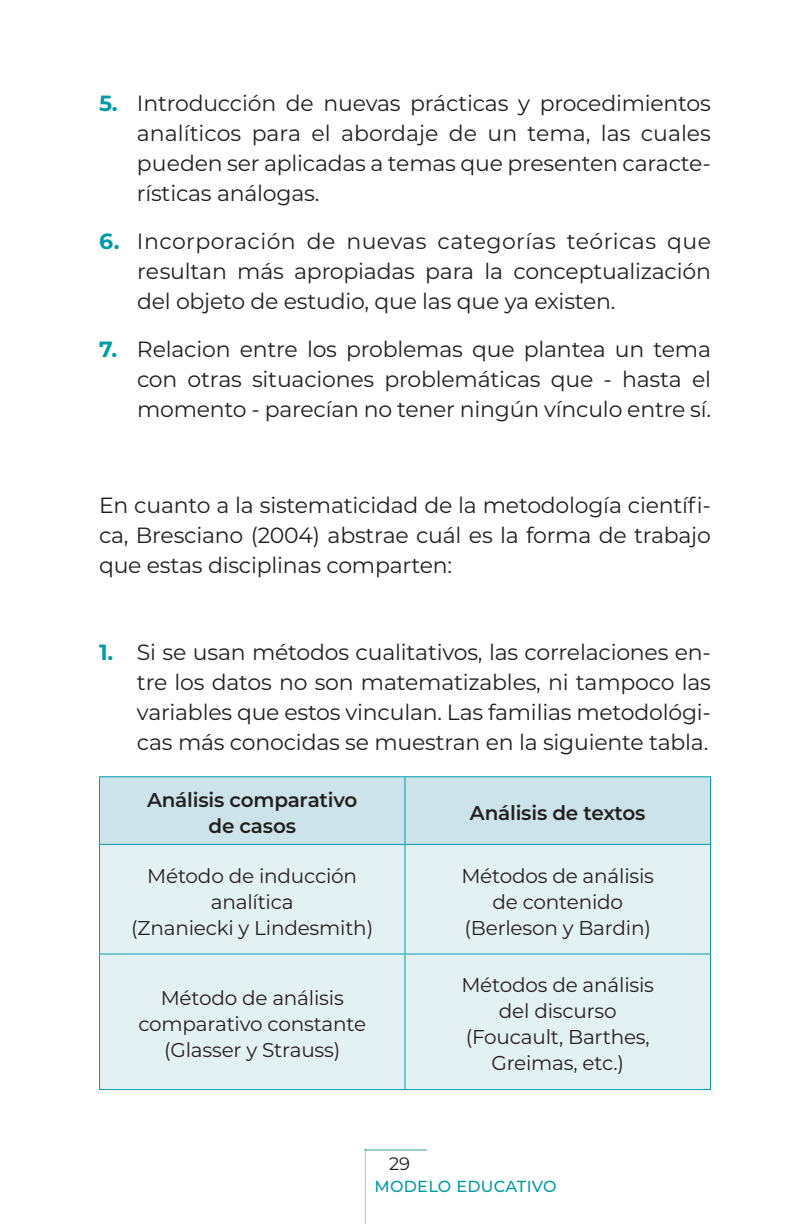
<style>
.page{position:relative;width:792px;height:1224px;background:#fff}
.page>*{position:absolute;margin:0;border:0;box-sizing:border-box;transform-origin:0 0}
.t1{font:22px/30px "Montserrat";letter-spacing:-.01em;color:#231f20;text-align:justify}
.t2{font:20px/26px "Montserrat";letter-spacing:-.01em;color:#231f20;text-align:center}
.t3{font:600 20px/26px "Montserrat";letter-spacing:-.01em;color:#231f20;text-align:center}
.t4{font:18px "Montserrat";color:#231f20}
.t5{font:500 16px "Montserrat";letter-spacing:.02em;color:#009ba8}
.s1{font-weight:700;color:#009ba8}
</style>
<div class="page">
<hr style="left:365px;top:1149px;width:62px;height:2px;background:#9dcdd5">
<hr style="left:365px;top:1149px;width:1px;height:75px;background:#9dcdd5">
<div style="left:100px;top:777px;width:610px;height:67px;background:#cce4e9"></div>
<div style="left:100px;top:845px;width:610px;height:244px;background:#e4f1f3"></div>
<hr style="left:99px;top:776px;width:306px;height:1px;background:#009ba8">
<hr style="left:99px;top:777px;width:1px;height:67px;background:#009ba8">
<hr style="left:405px;top:776px;width:306px;height:1px;background:#009ba8">
<hr style="left:405px;top:777px;width:1px;height:67px;background:#009ba8">
<hr style="left:710px;top:777px;width:1px;height:67px;background:#009ba8">
<hr style="left:99px;top:844px;width:306px;height:1px;background:#009ba8">
<hr style="left:99px;top:845px;width:1px;height:108px;background:#009ba8">
<hr style="left:405px;top:844px;width:306px;height:1px;background:#009ba8">
<hr style="left:405px;top:845px;width:1px;height:108px;background:#009ba8">
<hr style="left:710px;top:845px;width:1px;height:108px;background:#009ba8">
<hr style="left:99px;top:953px;width:306px;height:1px;background:#009ba8">
<hr style="left:99px;top:954px;width:1px;height:135px;background:#009ba8">
<hr style="left:405px;top:953px;width:306px;height:1px;background:#009ba8">
<hr style="left:405px;top:954px;width:1px;height:135px;background:#009ba8">
<hr style="left:710px;top:954px;width:1px;height:135px;background:#009ba8">
<hr style="left:99px;top:1089px;width:306px;height:1px;background:#009ba8">
<hr style="left:405px;top:1089px;width:306px;height:1px;background:#009ba8">
<p class="t1" style="left:137px;top:89px;width:576px;text-indent:-38px"><span class="s1">5.</span> Introducción de nuevas prácticas y procedimientos analíticos para el abordaje de un tema, las cuales pueden ser aplicadas a temas que presenten caracte&shy;rísticas análogas.</p>
<p class="t1" style="left:137px;top:227px;width:575px;text-indent:-38px"><span class="s1">6.</span> Incorporación de nuevas categorías teóricas que resultan más apropiadas para la conceptualización del objeto de estudio, que las que ya existen.</p>
<p class="t1" style="left:137px;top:335px;width:576px;text-indent:-38px"><span class="s1">7.</span> Relacion entre los problemas que plantea un tema con otras situaciones problemáticas que - hasta el momento - parecían no tener ningún vínculo entre sí.</p>
<p class="t1" style="left:99px;top:491px;width:613px">En cuanto a la sistematicidad de la metodología científi&shy;ca, Bresciano (2004) abstrae cuál es la forma de trabajo que estas disciplinas comparten:</p>
<p class="t1" style="left:137px;top:638px;width:576px;text-indent:-38px"><span class="s1">1.</span> Si se usan métodos cualitativos, las correlaciones en&shy;tre los datos no son matematizables, ni tampoco las variables que estos vinculan. Las familias metodológi&shy;cas más conocidas se muestran en la siguiente tabla.</p>
<p class="t3" style="left:147px;top:787px;width:212px">Análisis comparativo de casos</p>
<p class="t3" style="left:470px;top:800px;width:177px">Análisis de textos</p>
<p class="t2" style="left:131px;top:863px;width:243px">Método de inducción analítica<br>(Znaniecki y Lindesmith)</p>
<p class="t2" style="left:461px;top:863px;width:194px">Métodos de análisis de contenido (Berleson y Bardin)</p>
<p class="t2" style="left:138px;top:986px;width:229px">Método de análisis comparativo constante (Glasser y Strauss)</p>
<p class="t2" style="left:461px;top:973px;width:194px">Métodos de análisis del discurso (Foucault, Barthes,<br>Greimas, etc.)</p>
<p class="t4" style="left:389px;top:1154px;width:23px">29</p>
<p class="t5" style="left:374px;top:1180px;width:184px">MODELO EDUCATIVO</p>
</div>
